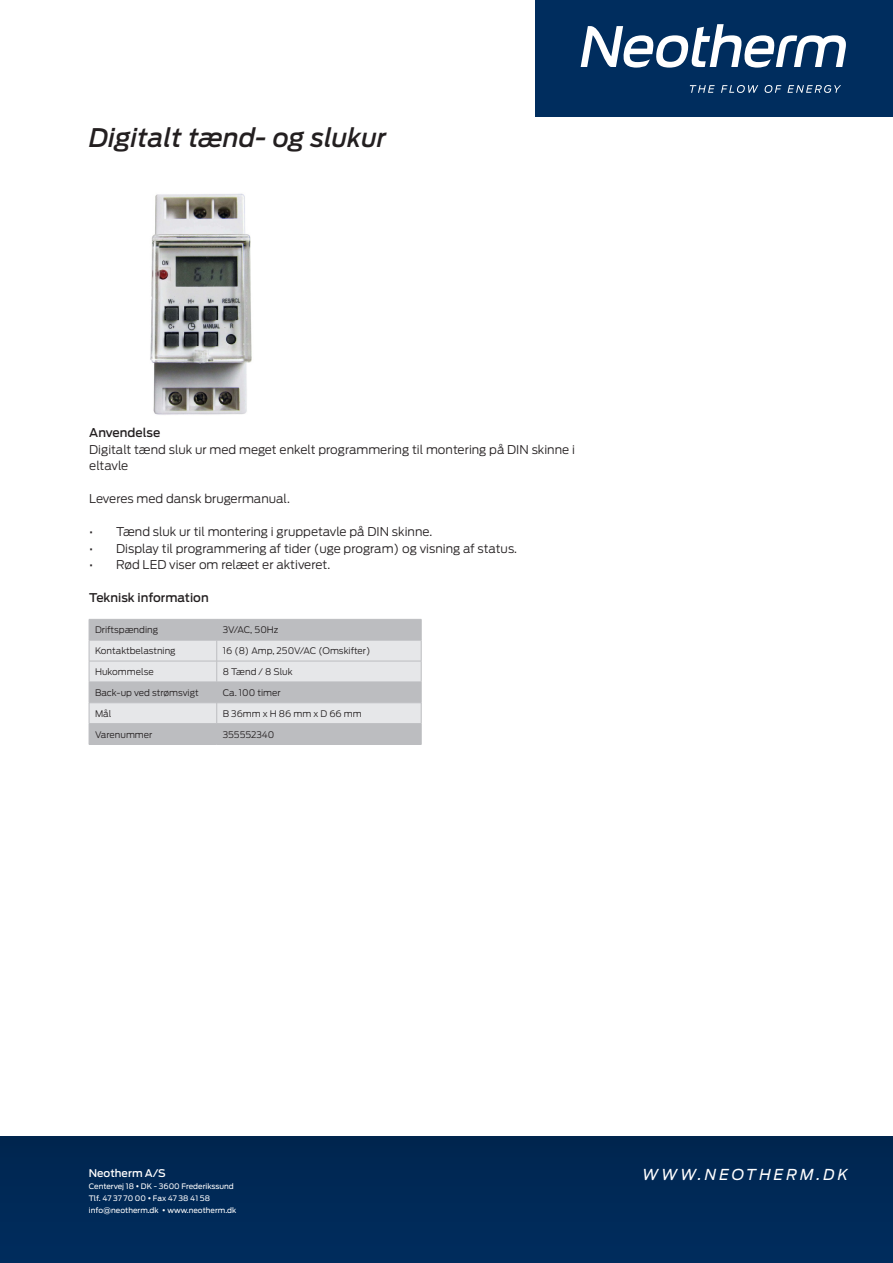
<style>
.page{position:relative;width:893px;height:1263px;background:#fff}
.page>*{position:absolute;margin:0;border:0;box-sizing:border-box;transform-origin:0 0}
.t1{font:italic 500 25.5px "Antenna";color:#231f20}
.t2{font:italic 15px "Antenna";letter-spacing:.2em;color:#fff}
.t3{font:300 12px/16.5px "Antenna";color:#231f20}
.t4{font:500 12px "Antenna";color:#231f20}
.t5{font:500 10.5px "Antenna";color:#fff}
.Headline_Unterpunkt{font:300 9px "Antenna";color:#231f20}
.t6{font:7.5px/12px "Antenna";color:#fff}
</style>
<div class="page">
<div style="left:0;top:1137px;width:893px;height:126px;background:#002957"></div>
<img style="left:150px;top:193px;width:102px;height:222px">
<div style="left:535px;top:0;width:357px;height:116px;background:#002d5e"></div>
<svg style="left:690px;top:85px;width:151px;height:8px"></svg>
<svg style="left:581px;top:24px;width:265px;height:44px"></svg>
<svg style="left:89px;top:619px;width:333px;height:125px;background:#cfd0d3"></svg>
<hr style="left:89px;top:744px;width:128px;height:1px;background:#bcbdc0">
<hr style="left:217px;top:744px;width:204px;height:1px;background:#bcbdc0">
<h1 class="t1" style="left:89px;top:122px;width:299px">Digitalt tænd- og slukur</h1>
<p class="t4" style="left:89px;top:426px;width:73px">Anvendelse</p>
<p class="t3" style="left:89px;top:441px;width:487px">Digitalt tænd sluk ur med meget enkelt programmering til montering på DIN skinne i eltavle</p>
<p class="t3" style="left:89px;top:491px;width:202px">Leveres med dansk brugermanual.</p>
<p class="t3" style="left:89px;top:524px;width:345px">• Tænd sluk ur til montering i gruppetavle på DIN skinne.</p>
<p class="t3" style="left:89px;top:540px;width:429px">• Display til programmering af tider (uge program) og visning af status.</p>
<p class="t3" style="left:89px;top:557px;width:242px">• Rød LED viser om relæet er aktiveret.</p>
<p class="t4" style="left:89px;top:591px;width:121px">Teknisk information</p>
<p class="Headline_Unterpunkt" style="left:95px;top:625px;width:65px">Driftspænding</p>
<p class="Headline_Unterpunkt" style="left:223px;top:625px;width:57px">3V/AC, 50Hz</p>
<p class="Headline_Unterpunkt" style="left:95px;top:646px;width:82px">Kontaktbelastning</p>
<p class="Headline_Unterpunkt" style="left:223px;top:646px;width:149px">16 (8) Amp, 250V/AC (Omskifter)</p>
<p class="Headline_Unterpunkt" style="left:95px;top:666px;width:60px">Hukommelse</p>
<p class="Headline_Unterpunkt" style="left:223px;top:666px;width:71px">8 Tænd / 8 Sluk</p>
<p class="Headline_Unterpunkt" style="left:95px;top:687px;width:105px">Back-up ved strømsvigt</p>
<p class="Headline_Unterpunkt" style="left:223px;top:687px;width:60px">Ca. 100 timer</p>
<p class="Headline_Unterpunkt" style="left:95px;top:708px;width:18px">Mål</p>
<p class="Headline_Unterpunkt" style="left:223px;top:708px;width:141px">B 36mm x H 86 mm x D 66 mm</p>
<p class="Headline_Unterpunkt" style="left:95px;top:729px;width:59px">Varenummer</p>
<p class="Headline_Unterpunkt" style="left:223px;top:729px;width:53px">355552340</p>
<p class="t5" style="left:89px;top:1166px;width:79px">Neotherm A/S</p>
<p class="t6" style="left:89px;top:1180px;width:149px">Centervej 18 • DK - 3600 Frederikssund<br>Tlf. 47 37 70 00 • Fax 47 38 41 58 info@neotherm.dk • www.neotherm.dk</p>
<p class="t2" style="left:642px;top:1166px;width:207px">WWW.NEOTHERM.DK</p>
</div>
